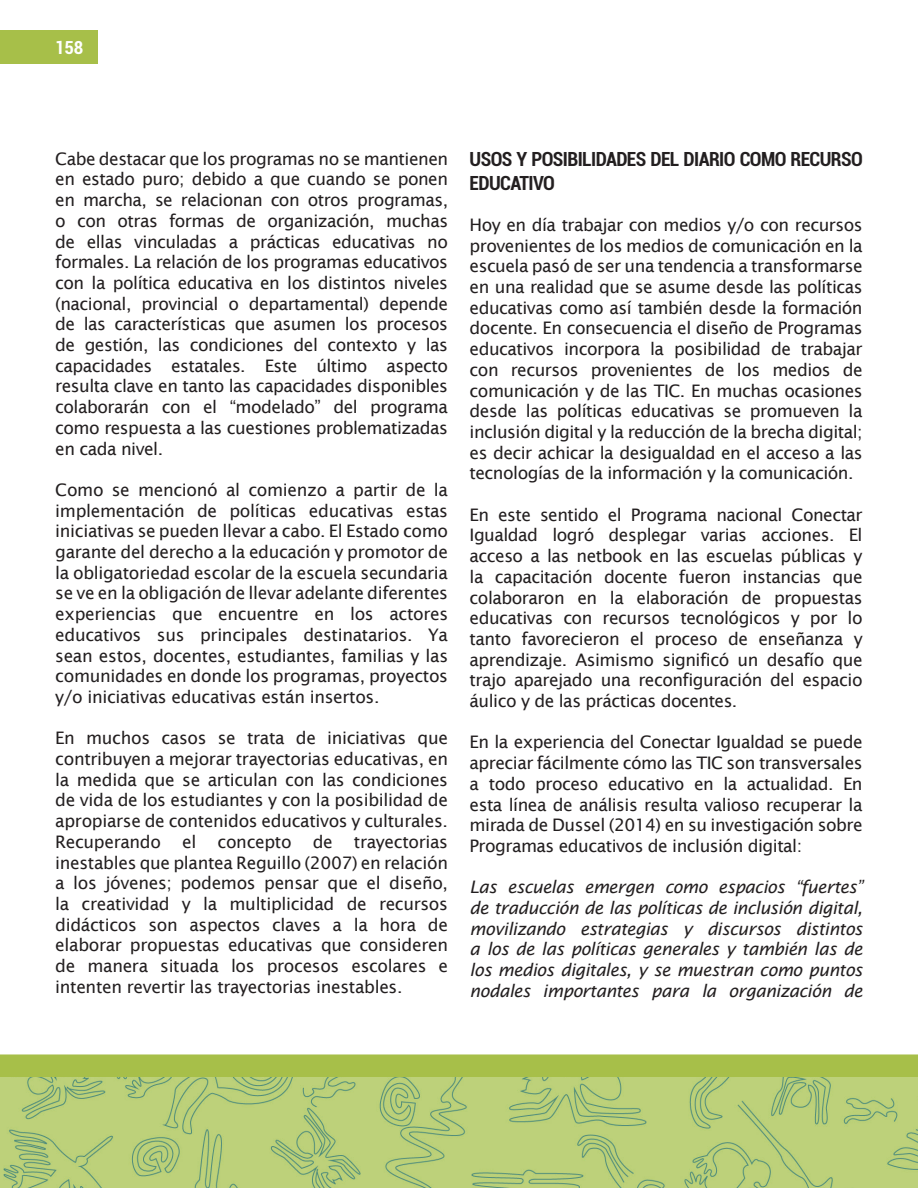
<style>
.page{position:relative;width:918px;height:1188px;background:#fff}
.page>*{position:absolute;margin:0;border:0;box-sizing:border-box;transform-origin:0 0}
.t1{font:700 condensed 19.5px/23.4px "Roboto";letter-spacing:-.03em;color:#231f20}
.t2{font:700 condensed 18px "Roboto";color:#fff}
.t3{font:17.25px/20.7px "Lucida Sans";letter-spacing:-.03em;color:#231f20;text-align:justify}
.t4{font:italic 17.25px/20.7px "Lucida Sans";letter-spacing:-.03em;color:#231f20;text-align:justify}
</style>
<div class="page">
<div style="left:0;top:30px;width:97px;height:34px;background:#a7bf49"></div>
<img style="left:0;top:1077px;width:918px;height:111px">
<div style="left:0;top:1054px;width:918px;height:23px;background:#a7bf49"></div>
<p class="t2" style="left:55px;top:35px;width:30px">158</p>
<p class="t3" style="left:55px;top:148px;width:394px">Cabe destacar que los programas no se mantienen en estado puro; debido a que cuando se ponen en marcha, se relacionan con otros programas, o con otras formas de organización, muchas de ellas vinculadas a prácticas educativas no formales. La relación de los programas educativos con la política educativa en los distintos niveles (nacional, provincial o departamental) depende de las características que asumen los procesos de gestión, las condiciones del contexto y las capacidades estatales. Este último aspecto resulta clave en tanto las capacidades disponibles colaborarán con el “modelado” del programa como respuesta a las cuestiones problematizadas en cada nivel.</p>
<p class="t3" style="left:55px;top:479px;width:394px">Como se mencionó al comienzo a partir de la implementación de políticas educativas estas iniciativas se pueden llevar a cabo. El Estado como garante del derecho a la educación y promotor de la obligatoriedad escolar de la escuela secundaria se ve en la obligación de llevar adelante diferentes experiencias que encuentre en los actores educativos sus principales destinatarios. Ya sean estos, docentes, estudiantes, familias y las comunidades en donde los programas, proyectos y/o iniciativas educativas están insertos.</p>
<p class="t3" style="left:55px;top:728px;width:394px">En muchos casos se trata de iniciativas que contribuyen a mejorar trayectorias educativas, en la medida que se articulan con las condiciones de vida de los estudiantes y con la posibilidad de apropiarse de contenidos educativos y culturales.<br>Recuperando el concepto de trayectorias inestables que plantea Reguillo (2007) en relación a los jóvenes; podemos pensar que el diseño, la creatividad y la multiplicidad de recursos didácticos son aspectos claves a la hora de elaborar propuestas educativas que consideren de manera situada los procesos escolares e intenten revertir las trayectorias inestables.</p>
<p class="t1" style="left:470px;top:147px;width:395px">USOS Y POSIBILIDADES DEL DIARIO COMO RECURSO<br>EDUCATIVO</p>
<p class="t3" style="left:470px;top:214px;width:395px">Hoy en día trabajar con medios y/o con recursos provenientes de los medios de comunicación en la escuela pasó de ser una tendencia a transformarse en una realidad que se asume desde las políticas educativas como así también desde la formación docente. En consecuencia el diseño de Programas educativos incorpora la posibilidad de trabajar con recursos provenientes de los medios de comunicación y de las TIC. En muchas ocasiones desde las políticas educativas se promueven la inclusión digital y la reducción de la brecha digital; es decir achicar la desigualdad en el acceso a las tecnologías de la información y la comunicación.</p>
<p class="t3" style="left:470px;top:504px;width:395px">En este sentido el Programa nacional Conectar Igualdad logró desplegar varias acciones. El acceso a las netbook en las escuelas públicas y la capacitación docente fueron instancias que colaboraron en la elaboración de propuestas educativas con recursos tecnológicos y por lo tanto favorecieron el proceso de enseñanza y aprendizaje. Asimismo significó un desafío que trajo aparejado una reconfiguración del espacio áulico y de las prácticas docentes.</p>
<p class="t3" style="left:470px;top:732px;width:395px">En la experiencia del Conectar Igualdad se puede apreciar fácilmente cómo las TIC son transversales a todo proceso educativo en la actualidad. En esta línea de análisis resulta valioso recuperar la mirada de Dussel (2014) en su investigación sobre Programas educativos de inclusión digital:</p>
<p class="t4" style="left:470px;top:877px;width:395px">Las escuelas emergen como espacios “fuertes” de traducción de las políticas de inclusión digital, movilizando estrategias y discursos distintos a los de las políticas generales y también las de los medios digitales, y se muestran como puntos nodales importantes para la organización de</p>
</div>
